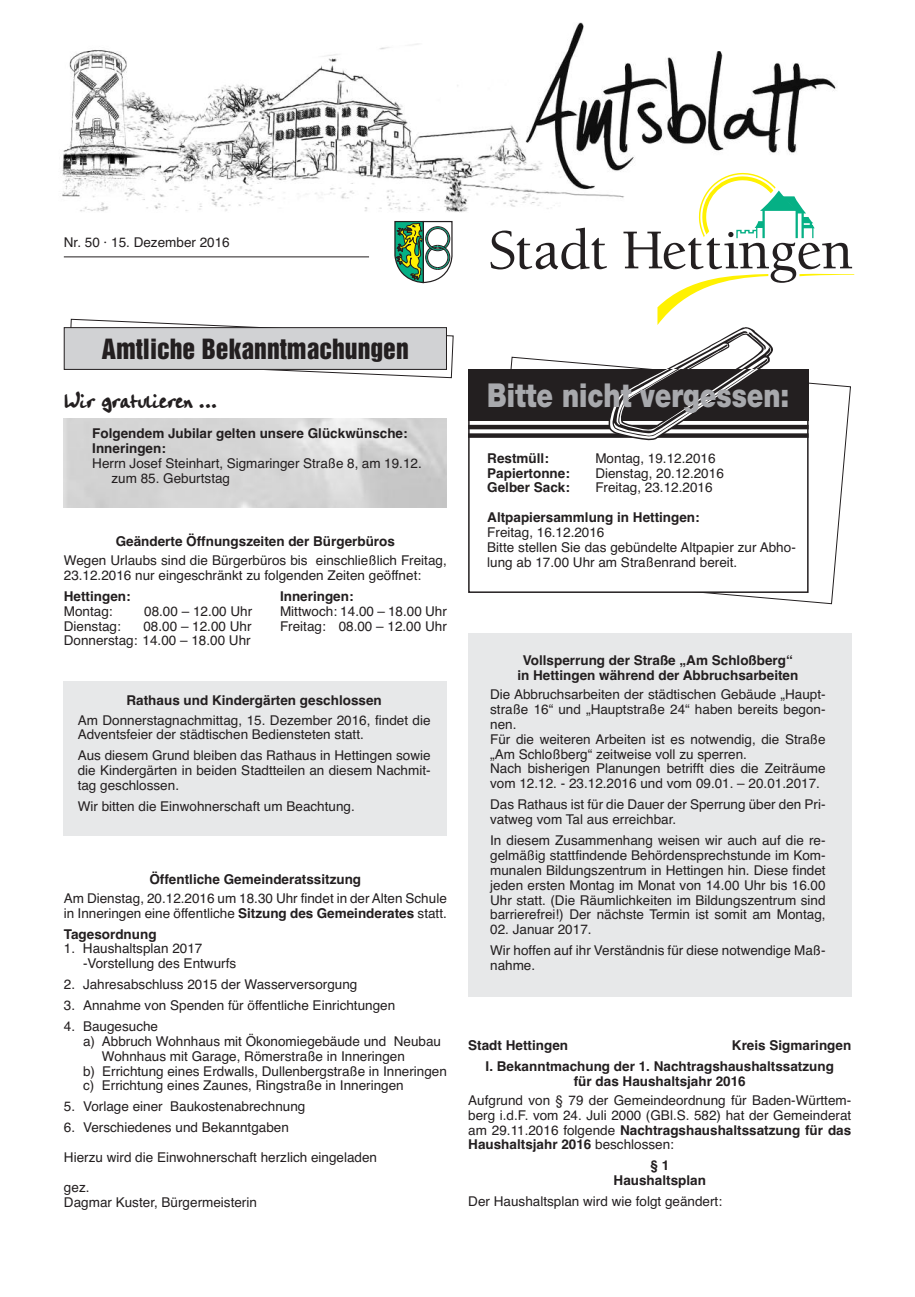
<style>
.page{position:relative;width:915px;height:1297px;background:#fff}
.page>*{position:absolute;margin:0;border:0;box-sizing:border-box;transform-origin:0 0}
.t1{font:900 33px "Helvetica Neue";color:#a8a9ad;scale:.8 1}
.t2{font:25.5px "Helvetica Inserat";color:#231f20}
.t3{font:25.5px "Handwriting Plain";color:#231f20}
.t4{font:13.5px/14.9px "Helvetica";color:#231f20}
.t5{font:700 13.5px/14.9px "Helvetica";color:#231f20}
.s1{font-weight:700}
</style>
<div class="page">
<img style="left:62px;top:22px;width:775px;height:219px">
<svg style="left:70px;top:318px;width:384px;height:60px"></svg>
<div style="left:64px;top:328px;width:382px;height:41px;background:#d1d2d4"></div>
<div style="left:64px;top:327px;width:382px;height:43px;border:1px solid #231f20"></div>
<hr style="left:64px;top:256px;width:305px;height:1px;background:#231f20">
<svg style="left:394px;top:221px;width:58px;height:62px"></svg>
<div style="left:64px;top:681px;width:382px;height:155px;background:#e7e8e9"></div>
<svg style="left:704px;top:440px;width:143px;height:164px"></svg>
<div style="left:468px;top:370px;width:339px;height:222px;background:#fff"></div>
<div style="left:468px;top:370px;width:340px;height:223px;border:2px solid #231f20"></div>
<div style="left:468px;top:370px;width:340px;height:51px;background:#231f20"></div>
<hr style="left:468px;top:425px;width:340px;height:4px;background:#231f20">
<div style="left:468px;top:433px;width:340px;height:5px;background:#231f20"></div>
<svg style="left:490px;top:173px;width:364px;height:267px"></svg>
<div style="left:468px;top:633px;width:382px;height:363px;background:#e7e8e9"></div>
<p class="t4" style="left:64px;top:235px;width:167px">Nr. 50 · 15. Dezember 2016</p>
<h2 class="t2" style="left:102px;top:338px;width:308px">Amtliche Bekanntmachungen</h2>
<h2 class="t3" style="left:64px;top:384px;width:155px">Wir gratulieren ...</h2>
<p class="t5" style="left:92px;top:426px;width:317px">Folgendem Jubilar gelten unsere Glückwünsche:<br>Inneringen:</p>
<p class="t4" style="left:111px;top:456px;width:312px;text-indent:-19px">Herrn Josef Steinhart, Sigmaringer Straße 8, am 19.12. zum 85. Geburtstag</p>
<p class="t5" style="left:116px;top:534px;width:281px">Geänderte Öffnungszeiten der Bürgerbüros</p>
<p class="t4" style="left:64px;top:553px;width:384px">Wegen Urlaubs sind die Bürgerbüros bis einschließlich Freitag,<br>23.12.2016 nur eingeschränkt zu folgenden Zeiten geöffnet:</p>
<p class="t5" style="left:64px;top:589px;width:68px">Hettingen:</p>
<p class="t5" style="left:280px;top:589px;width:75px">Inneringen:</p>
<p class="t4" style="left:64px;top:604px;width:50px">Montag:</p>
<p class="t4" style="left:144px;top:604px;width:110px">08.00 – 12.00 Uhr</p>
<p class="t4" style="left:280px;top:604px;width:168px">Mittwoch: 14.00 – 18.00 Uhr</p>
<p class="t4" style="left:64px;top:618px;width:59px">Dienstag:</p>
<p class="t4" style="left:143px;top:618px;width:110px">08.00 – 12.00 Uhr</p>
<p class="t4" style="left:280px;top:618px;width:168px">Freitag: 08.00 – 12.00 Uhr</p>
<p class="t4" style="left:64px;top:633px;width:188px">Donnerstag: 14.00 – 18.00 Uhr</p>
<p class="t5" style="left:126px;top:693px;width:257px">Rathaus und Kindergärten geschlossen</p>
<p class="t4" style="left:78px;top:712px;width:354px">Am Donnerstagnachmittag, 15. Dezember 2016, findet die<br>Adventsfeier der städtischen Bediensteten statt.</p>
<p class="t4" style="left:78px;top:748px;width:354px;text-align:justify">Aus diesem Grund bleiben das Rathaus in Hettingen sowie die Kindergärten in beiden Stadtteilen an diesem Nachmit&shy;tag geschlossen.</p>
<p class="t4" style="left:78px;top:799px;width:278px">Wir bitten die Einwohnerschaft um Beachtung.</p>
<p class="t5" style="left:149px;top:871px;width:213px">Öffentliche Gemeinderatssitzung</p>
<p class="t4" style="left:64px;top:891px;width:384px">Am Dienstag, 20.12.2016 um 18.30 Uhr findet in der Alten Schule in Inneringen eine öffentliche <span class="s1">Sitzung des Gemeinderates</span> statt.</p>
<p class="t5" style="left:64px;top:926px;width:94px">Tagesordnung</p>
<p class="t4" style="left:83px;top:941px;width:155px;text-indent:-19px">1. Haushaltsplan 2017 -Vorstellung des Entwurfs</p>
<p class="t4" style="left:64px;top:977px;width:295px">2. Jahresabschluss 2015 der Wasserversorgung</p>
<p class="t4" style="left:64px;top:998px;width:333px">3. Annahme von Spenden für öffentliche Einrichtungen</p>
<p class="t4" style="left:64px;top:1019px;width:96px">4. Baugesuche</p>
<p class="t4" style="left:83px;top:1034px;width:359px">a) Abbruch Wohnhaus mit Ökonomiegebäude und Neubau</p>
<p class="t4" style="left:102px;top:1049px;width:304px">Wohnhaus mit Garage, Römerstraße in Inneringen</p>
<p class="t4" style="left:83px;top:1063px;width:365px">b) Errichtung eines Erdwalls, Dullenbergstraße in Inneringen</p>
<p class="t4" style="left:83px;top:1078px;width:322px">c) Errichtung eines Zaunes, Ringstraße in Inneringen</p>
<p class="t4" style="left:64px;top:1099px;width:243px">5. Vorlage einer Baukostenabrechnung</p>
<p class="t4" style="left:64px;top:1120px;width:226px">6. Verschiedenes und Bekanntgaben</p>
<p class="t4" style="left:64px;top:1150px;width:314px">Hierzu wird die Einwohnerschaft herzlich eingeladen</p>
<p class="t4" style="left:64px;top:1180px;width:194px">gez.<br>Dagmar Kuster, Bürgermeisterin</p>
<h1 class="t1" style="left:487px;top:383px;width:379px">Bitte nicht vergessen:</h1>
<p class="t5" style="left:487px;top:451px;width:63px">Restmüll:</p>
<p class="t4" style="left:595px;top:451px;width:122px">Montag, 19.12.2016</p>
<p class="t5" style="left:487px;top:465px;width:84px">Papiertonne:</p>
<p class="t4" style="left:595px;top:465px;width:130px">Dienstag, 20.12.2016</p>
<p class="t5" style="left:487px;top:480px;width:84px">Gelber Sack:</p>
<p class="t4" style="left:595px;top:480px;width:119px">Freitag, 23.12.2016</p>
<p class="t5" style="left:487px;top:510px;width:214px">Altpapiersammlung in Hettingen:</p>
<p class="t4" style="left:487px;top:525px;width:310px">Freitag, 16.12.2016<br>Bitte stellen Sie das gebündelte Altpapier zur Abho&shy;lung ab 17.00 Uhr am Straßenrand bereit.</p>
<p class="t5" style="left:517px;top:653px;width:282px;text-align:center">Vollsperrung der Straße „Am Schloßberg“ in Hettingen während der Abbruchsarbeiten</p>
<p class="t4" style="left:490px;top:687px;width:337px">Die Abbruchsarbeiten der städtischen Gebäude „Haupt&shy;straße 16“ und „Hauptstraße 24“ haben bereits begon&shy;nen.<br>Für die weiteren Arbeiten ist es notwendig, die Straße „Am Schloßberg“ zeitweise voll zu sperren.<br>Nach bisherigen Planungen betrifft dies die Zeiträume vom 12.12. - 23.12.2016 und vom 09.01. – 20.01.2017.</p>
<p class="t4" style="left:490px;top:797px;width:337px">Das Rathaus ist für die Dauer der Sperrung über den Pri&shy;vatweg vom Tal aus erreichbar.</p>
<p class="t4" style="left:490px;top:833px;width:337px;text-align:justify">In diesem Zusammenhang weisen wir auch auf die re&shy;gelmäßig stattfindende Behördensprechstunde im Kom&shy;munalen Bildungszentrum in Hettingen hin. Diese findet jeden ersten Montag im Monat von 14.00 Uhr bis 16.00<br>Uhr statt. (Die Räumlichkeiten im Bildungszentrum sind barrierefrei!) Der nächste Termin ist somit am Montag,</p>
<p class="t4" style="left:490px;top:919px;width:337px;line-height:20.9px">02. Januar 2017.<br>Wir hoffen auf ihr Verständnis für diese notwendige Maß-</p>
<p class="t4" style="left:490px;top:958px;width:47px">nahme.</p>
<p class="t5" style="left:485px;top:1035px;width:367px;line-height:20.9px;text-indent:246px">Kreis Sigmaringen<br>I. Bekanntmachung der 1. Nachtragshaushaltssatzung</p>
<p class="t5" style="left:573px;top:1073px;width:173px">für das Haushaltsjahr 2016</p>
<p class="t4" style="left:468px;top:1093px;width:384px;text-align:justify">Aufgrund von § 79 der Gemeindeordnung für Baden-Württem&shy;berg i.d.F. vom 24. Juli 2000 (GBl.S. 582) hat der Gemeinderat am 29.11.2016 folgende <span class="s1">Nachtragshaushaltssatzung für das Haushaltsjahr 2016</span> beschlossen:</p>
<p class="t5" style="left:613px;top:1158px;width:94px;text-align:center">§ 1<br>Haushaltsplan</p>
<p class="t4" style="left:468px;top:1194px;width:255px">Der Haushaltsplan wird wie folgt geändert:</p>
<p class="t5" style="left:468px;top:1038px;width:101px">Stadt Hettingen</p>
</div>
